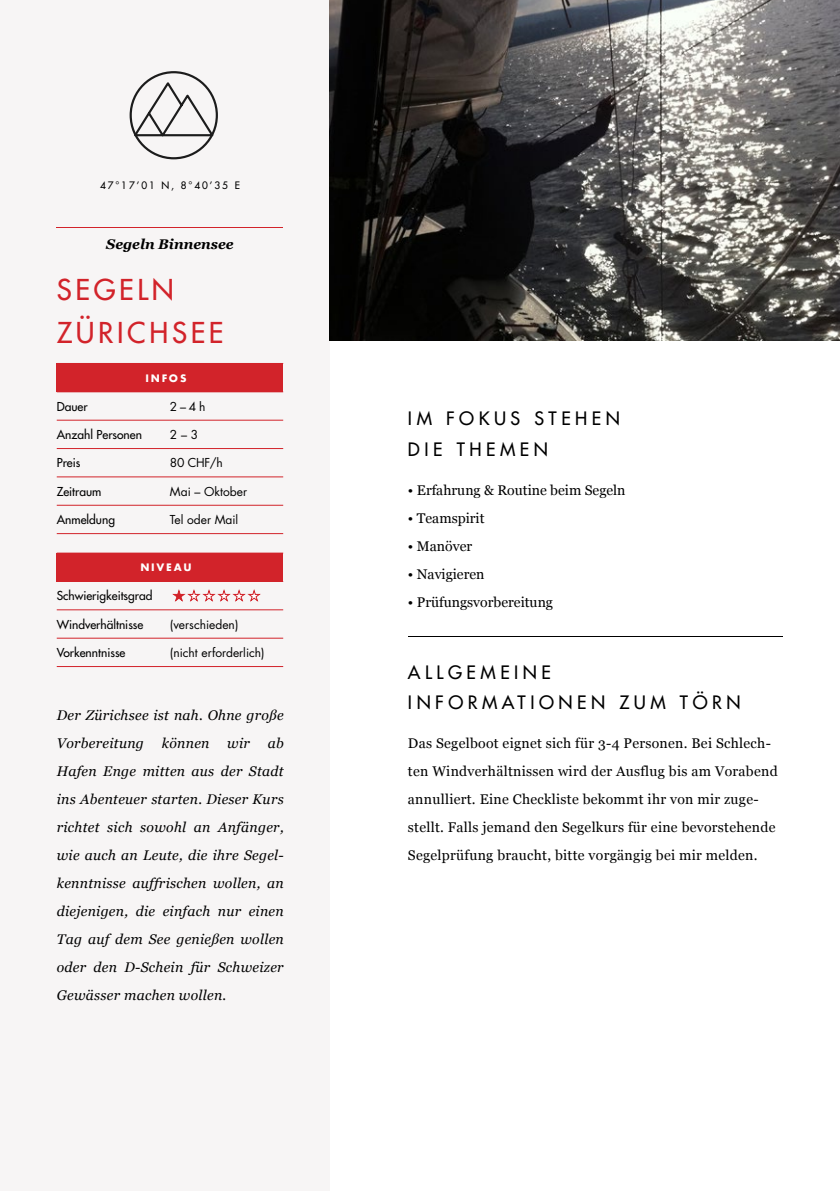
<style>
.page{position:relative;width:840px;height:1191px;background:#fff}
.page>*{position:absolute;margin:0;border:0;box-sizing:border-box;transform-origin:0 0}
.t1{font:28px/42.8px "Futura";letter-spacing:.13em;color:#d2232a}
.t2{font:18px "Futura";letter-spacing:.25em;color:#000}
.t3{font:italic 14px/28px "Georgia";letter-spacing:.02em;color:#000}
.t4{font:14px/28px "Georgia";letter-spacing:.02em;color:#000}
.t5{font:14px "Georgia";color:#000}
.t6{font:italic 700 14px "Georgia";color:#000}
.t7{font:12px "Futura";color:#000}
.t8{font:12px "Futura";color:#000}
.t9{font:10px "Futura";letter-spacing:.19em;color:#000}
.t10{font:700 10px "Futura";letter-spacing:.18em;color:#fff}
</style>
<div class="page">
<div style="left:0;top:0;width:329px;height:1191px;background:#f7f5f5"></div>
<svg style="left:132px;top:79px;width:84px;height:58px"></svg>
<div style="left:129px;top:71px;width:89px;height:88px;border:2px solid #1c1c1c;border-radius:50%"></div>
<hr style="left:57px;top:227px;width:226px;height:1px;background:#d2232a">
<div style="left:57px;top:363px;width:226px;height:29px;background:#d2232a"></div>
<hr style="left:57px;top:420px;width:113px;height:1px;background:#d2232a">
<hr style="left:170px;top:420px;width:113px;height:1px;background:#d2232a">
<hr style="left:57px;top:448px;width:113px;height:1px;background:#d2232a">
<hr style="left:170px;top:448px;width:113px;height:1px;background:#d2232a">
<hr style="left:57px;top:476px;width:113px;height:1px;background:#d2232a">
<hr style="left:170px;top:476px;width:113px;height:1px;background:#d2232a">
<hr style="left:57px;top:505px;width:113px;height:1px;background:#d2232a">
<hr style="left:170px;top:505px;width:113px;height:1px;background:#d2232a">
<hr style="left:57px;top:533px;width:113px;height:1px;background:#d2232a">
<hr style="left:170px;top:533px;width:113px;height:1px;background:#d2232a">
<div style="left:57px;top:553px;width:226px;height:28px;background:#d2232a"></div>
<hr style="left:57px;top:552px;width:113px;height:1px;background:#d2232a">
<hr style="left:170px;top:552px;width:113px;height:1px;background:#d2232a">
<hr style="left:57px;top:581px;width:113px;height:1px;background:#d2232a">
<hr style="left:170px;top:581px;width:113px;height:1px;background:#d2232a">
<hr style="left:57px;top:609px;width:113px;height:1px;background:#d2232a">
<hr style="left:170px;top:609px;width:113px;height:1px;background:#d2232a">
<hr style="left:57px;top:637px;width:113px;height:1px;background:#d2232a">
<hr style="left:170px;top:637px;width:113px;height:1px;background:#d2232a">
<hr style="left:57px;top:666px;width:113px;height:1px;background:#d2232a">
<hr style="left:170px;top:666px;width:113px;height:1px;background:#d2232a">
<img style="left:329px;top:0;width:510px;height:340px">
<svg style="left:172px;top:590px;width:89px;height:12px"></svg>
<hr style="left:408px;top:636px;width:374px;height:1px;background:#000">
<p class="t9" style="left:100px;top:179px;width:141px">47°17’01 N, 8°40’35 E</p>
<p class="t6" style="left:106px;top:234px;width:129px">Segeln Binnensee</p>
<p class="t1" style="left:57px;top:268px;width:168px">SEGELN<br>ZÜRICHSEE</p>
<p class="t10" style="left:145px;top:371px;width:43px">INFOS</p>
<p class="t7" style="left:57px;top:398px;width:32px">Dauer</p>
<p class="t8" style="left:170px;top:398px;width:37px">2 – 4 h</p>
<p class="t7" style="left:57px;top:427px;width:87px">Anzahl Personen</p>
<p class="t8" style="left:170px;top:426px;width:30px">2 – 3</p>
<p class="t7" style="left:57px;top:455px;width:25px">Preis</p>
<p class="t8" style="left:170px;top:455px;width:54px">80 CHF/h</p>
<p class="t7" style="left:57px;top:483px;width:46px">Zeitraum</p>
<p class="t8" style="left:170px;top:483px;width:78px">Mai – Oktober</p>
<p class="t7" style="left:57px;top:512px;width:60px">Anmeldung</p>
<p class="t8" style="left:170px;top:511px;width:70px">Tel oder Mail</p>
<p class="t10" style="left:140px;top:560px;width:53px">NIVEAU</p>
<p class="t7" style="left:57px;top:588px;width:97px">Schwierigkeitsgrad</p>
<p class="t7" style="left:57px;top:616px;width:88px">Windverhältnisse</p>
<p class="t8" style="left:170px;top:616px;width:70px">(verschieden)</p>
<p class="t7" style="left:57px;top:645px;width:70px">Vorkenntnisse</p>
<p class="t8" style="left:170px;top:644px;width:96px">(nicht erforderlich)</p>
<p class="t3" style="left:57px;top:701px;width:228px">Der Zürichsee ist nah. Ohne große<br>Vorbereitung</p>
<p class="t3" style="left:57px;top:729px;width:228px;text-align:justify;text-indent:211px">ab Hafen Enge mitten aus der Stadt ins Abenteuer starten. Dieser Kurs richtet sich sowohl an Anfänger, wie auch an Leute, die ihre Segel&shy;kenntnisse auffrischen wollen, an diejenigen, die einfach nur einen Tag auf dem See genießen wollen oder den D-Schein für Schweizer Gewässer machen wollen.</p>
<p class="t3" style="left:162px;top:729px;width:49px">können</p>
<p class="t3" style="left:227px;top:729px;width:24px">wir</p>
<p class="t2" style="left:408px;top:407px;width:213px">IM FOKUS STEHEN</p>
<p class="t2" style="left:408px;top:438px;width:141px">DIE THEMEN</p>
<p class="t5" style="left:408px;top:480px;width:219px">• Erfahrung &amp; Routine beim Segeln</p>
<p class="t5" style="left:408px;top:508px;width:78px">• Teamspirit</p>
<p class="t5" style="left:408px;top:536px;width:66px">• Manöver</p>
<p class="t5" style="left:408px;top:564px;width:78px">• Navigieren</p>
<p class="t5" style="left:408px;top:592px;width:146px">• Prüfungsvorbereitung</p>
<p class="t2" style="left:408px;top:660px;width:144px">ALLGEMEINE</p>
<p class="t2" style="left:408px;top:691px;width:334px">INFORMATIONEN ZUM TÖRN</p>
<p class="t4" style="left:408px;top:729px;width:371px">Das Segelboot eignet sich für 3-4 Personen. Bei Schlech&shy;ten Windverhältnissen wird der Ausflug bis am Vorabend annulliert. Eine Checkliste bekommt ihr von mir zuge&shy;stellt. Falls jemand den Segelkurs für eine bevorstehende Segelprüfung braucht, bitte vorgängig bei mir melden.</p>
</div>
